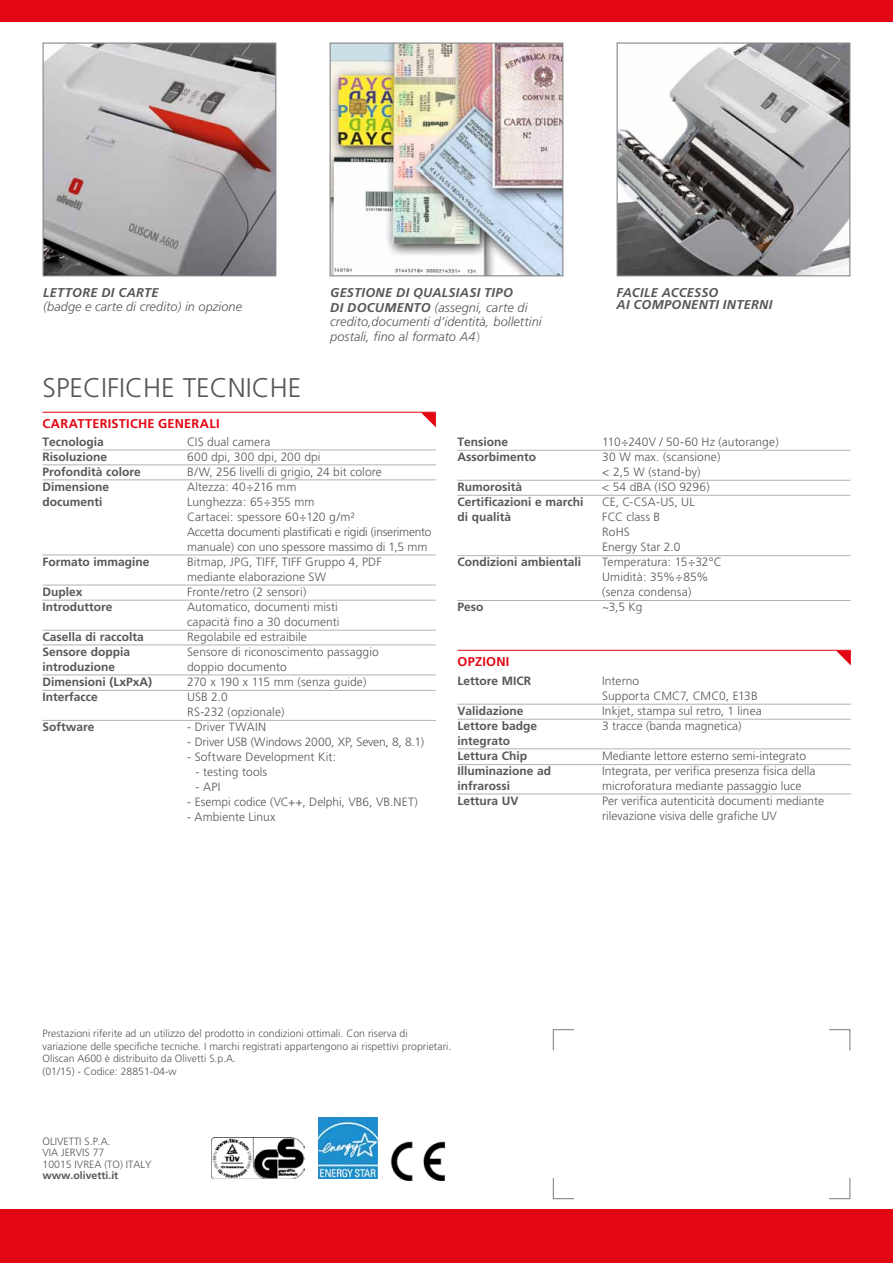
<style>
.page{position:relative;width:893px;height:1263px;background:#fff}
.page>*{position:absolute;margin:0;border:0;box-sizing:border-box;transform-origin:0 0}
.t1{font:300 27px "Frutiger";color:#575756}
.t2{font:italic 300 12.75px/15px "Frutiger";letter-spacing:.005em;color:#575756}
.t3{font:italic 700 12.75px "Frutiger";letter-spacing:.02em;color:#575756}
.t4{font:700 12.75px "Frutiger";letter-spacing:.02em;color:#e30613}
.t5{font:300 12px/15px "Frutiger";color:#575756}
.t6{font:700 12px/15px "Frutiger";color:#575756}
.t7{font:300 10.5px/12.8px "Frutiger";color:#575756}
.t8{font:700 10.5px "Frutiger";color:#575756}
.s1{font-weight:700}
.s2{font-style:normal;color:#7e7e7d}
</style>
<div class="page">
<div style="left:0;top:0;width:893px;height:21px;background:#e30613"></div>
<div style="left:0;top:1210px;width:893px;height:53px;background:#e30613"></div>
<svg style="left:552px;top:1029px;width:22px;height:22px"></svg>
<svg style="left:552px;top:1178px;width:22px;height:22px"></svg>
<svg style="left:829px;top:1029px;width:22px;height:22px"></svg>
<svg style="left:829px;top:1178px;width:22px;height:22px"></svg>
<img style="left:390px;top:1141px;width:56px;height:40px">
<img style="left:318px;top:1117px;width:60px;height:62px">
<img style="left:212px;top:1138px;width:93px;height:41px">
<img style="left:332px;top:45px;width:229px;height:229px">
<div style="left:330px;top:43px;width:233px;height:233px;border:1px solid #878787"></div>
<hr style="left:43px;top:412px;width:393px;height:1px;background:#e30613">
<svg style="left:421px;top:412px;width:15px;height:15px"></svg>
<hr style="left:43px;top:450px;width:393px;height:1px;background:#b3b2b2">
<hr style="left:43px;top:465px;width:393px;height:1px;background:#b3b2b2">
<hr style="left:43px;top:480px;width:393px;height:1px;background:#b3b2b2">
<hr style="left:43px;top:555px;width:393px;height:1px;background:#b3b2b2">
<hr style="left:43px;top:585px;width:393px;height:1px;background:#b3b2b2">
<hr style="left:43px;top:600px;width:393px;height:1px;background:#b3b2b2">
<hr style="left:43px;top:630px;width:393px;height:1px;background:#b3b2b2">
<hr style="left:43px;top:645px;width:393px;height:1px;background:#b3b2b2">
<hr style="left:43px;top:675px;width:393px;height:1px;background:#b3b2b2">
<hr style="left:43px;top:690px;width:393px;height:1px;background:#b3b2b2">
<hr style="left:43px;top:720px;width:393px;height:1px;background:#b3b2b2">
<hr style="left:457px;top:450px;width:393px;height:1px;background:#b3b2b2">
<hr style="left:457px;top:480px;width:393px;height:1px;background:#b3b2b2">
<hr style="left:457px;top:495px;width:393px;height:1px;background:#b3b2b2">
<hr style="left:457px;top:555px;width:393px;height:1px;background:#b3b2b2">
<hr style="left:457px;top:600px;width:393px;height:1px;background:#b3b2b2">
<hr style="left:458px;top:650px;width:393px;height:1px;background:#e30613">
<svg style="left:836px;top:650px;width:15px;height:15px"></svg>
<hr style="left:458px;top:704px;width:393px;height:1px;background:#b3b2b2">
<hr style="left:458px;top:719px;width:393px;height:1px;background:#b3b2b2">
<hr style="left:458px;top:748px;width:393px;height:1px;background:#b3b2b2">
<hr style="left:458px;top:764px;width:393px;height:1px;background:#b3b2b2">
<hr style="left:458px;top:794px;width:393px;height:1px;background:#b3b2b2">
<img style="left:619px;top:45px;width:229px;height:229px">
<div style="left:617px;top:43px;width:233px;height:233px;border:1px solid #878787"></div>
<img style="left:45px;top:45px;width:229px;height:229px">
<div style="left:43px;top:43px;width:233px;height:233px;border:1px solid #878787"></div>
<p class="t3" style="left:43px;top:285px;width:117px">LETTORE DI CARTE</p>
<p class="t2" style="left:43px;top:299px;width:200px">(badge e carte di credito) in opzione</p>
<h1 class="t1" style="left:43px;top:372px;width:260px">SPECIFICHE TECNICHE</h1>
<p class="t4" style="left:43px;top:416px;width:125px">CARATTERISTICHE generali</p>
<p class="t2" style="left:330px;top:285px;width:213px"><span class="s1">GESTIONE DI QUALSIASI TIPO<br>DI DOCUMENTO</span> (assegni, carte di credito,documenti d’identità, bollettini postali, fino al formato A4<span class="s2">)</span></p>
<p class="t3" style="left:617px;top:285px;width:15px">FACILE</p>
<p class="t3" style="left:662px;top:285px;width:10px">ACCESSO</p>
<p class="t3" style="left:617px;top:297px;width:27px">AI COMPONENTI</p>
<p class="t3" style="left:723px;top:297px;width:9px">INTERNI</p>
<p class="t6" style="left:43px;top:435px;width:100px">Tecnologia<br>Risoluzione<br>Profondità colore<br>Dimensione documenti</p>
<p class="t6" style="left:43px;top:555px;width:109px">Formato immagine</p>
<p class="t6" style="left:43px;top:585px;width:72px">Duplex<br>Introduttore</p>
<p class="t6" style="left:43px;top:630px;width:111px">Casella di raccolta<br>Sensore doppia introduzione<br>Dimensioni (LxPxA)<br>Interfacce</p>
<p class="t6" style="left:43px;top:720px;width:54px">Software</p>
<p class="t5" style="left:187px;top:435px;width:246px">CIS dual camera<br>600 dpi, 300 dpi, 200 dpi<br>B/W, 256 livelli di grigio, 24 bit colore<br>Altezza: 40÷216 mm<br>Lunghezza: 65÷355 mm<br>Cartacei: spessore 60÷120 g/m²<br>Accetta documenti plastificati e rigidi (inserimento manuale) con uno spessore massimo di 1,5 mm<br>Bitmap, JPG, TIFF, TIFF Gruppo 4, PDF mediante elaborazione SW<br>Fronte/retro (2 sensori)<br>Automatico, documenti misti<br>capacità fino a 30 documenti<br>Regolabile ed estraibile<br>Sensore di riconoscimento passaggio<br>doppio documento<br>270 x 190 x 115 mm (senza guide)<br>USB 2.0<br>RS-232 (opzionale)</p>
<p class="t5" style="left:187px;top:720px;width:80px">- Driver TWAIN</p>
<p class="t5" style="left:187px;top:735px;width:239px">- Driver USB (Windows 2000, XP, Seven, 8, 8.1)</p>
<p class="t5" style="left:187px;top:750px;width:150px">- Software Development Kit:</p>
<p class="t5" style="left:196px;top:765px;width:73px">- testing tools</p>
<p class="t5" style="left:196px;top:780px;width:26px">- API</p>
<p class="t5" style="left:187px;top:795px;width:232px">- Esempi codice (VC++, Delphi, VB6, VB.NET)</p>
<p class="t5" style="left:187px;top:810px;width:90px">- Ambiente Linux</p>
<p class="t6" style="left:458px;top:435px;width:80px">Tensione<br>Assorbimento</p>
<p class="t6" style="left:458px;top:480px;width:128px">Rumorosità<br>Certificazioni e marchi di qualità</p>
<p class="t6" style="left:458px;top:555px;width:125px">Condizioni ambientali</p>
<p class="t6" style="left:458px;top:600px;width:28px">Peso</p>
<p class="t4" style="left:458px;top:654px;width:9px">opzioni</p>
<p class="t6" style="left:458px;top:674px;width:75px">Lettore MICR</p>
<p class="t6" style="left:458px;top:704px;width:95px">Validazione<br>Lettore badge integrato<br>Lettura Chip<br>Illuminazione ad infrarossi<br>Lettura UV</p>
<p class="t5" style="left:602px;top:435px;width:178px">110÷240V / 50-60 Hz (autorange)<br>30 W max. (scansione)<br>&lt; 2,5 W (stand-by)<br>&lt; 54 dBA (ISO 9296)<br>CE, C-CSA-US, UL<br>FCC class B<br>RoHS<br>Energy Star 2.0<br>Temperatura: 15÷32°C<br>Umidità: 35%÷85%<br>(senza condensa)<br>~3,5 Kg</p>
<p class="t5" style="left:602px;top:674px;width:161px">Interno<br>Supporta CMC7, CMC0, E13B<br>Inkjet, stampa sul retro, 1 linea<br>3 tracce (banda magnetica)</p>
<p class="t5" style="left:602px;top:749px;width:223px">Mediante lettore esterno semi-integrato Integrata, per verifica presenza fisica della microforatura mediante passaggio luce<br>Per verifica autenticità documenti mediante rilevazione visiva delle grafiche UV</p>
<p class="t7" style="left:43px;top:1027px;width:410px">Prestazioni riferite ad un utilizzo del prodotto in condizioni ottimali. Con riserva di variazione delle specifiche tecniche. I marchi registrati appartengono ai rispettivi proprietari.<br>Oliscan A600 è distribuito da Olivetti S.p.A.<br>(01/15) - Codice: 28851-04-w</p>
<p class="t7" style="left:43px;top:1136px;width:111px;line-height:11.2px">OLIVETTI S.P.A.<br>VIA JERVIS 77<br>10015 IVREA (TO) ITALY</p>
<p class="t8" style="left:43px;top:1169px;width:77px">www.olivetti.it</p>
</div>
